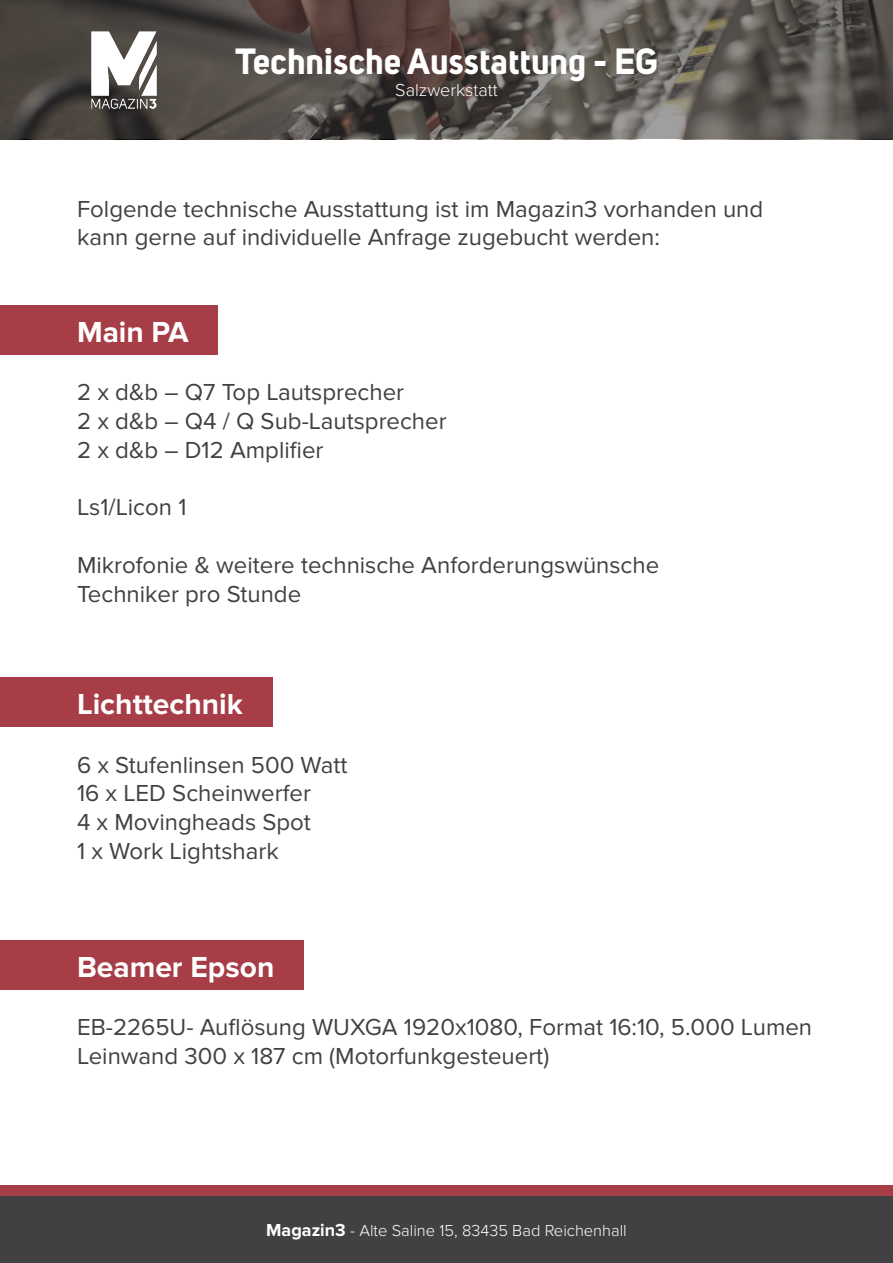
<style>
.page{position:relative;width:893px;height:1263px;background:#fff}
.page>*{position:absolute;margin:0;border:0;box-sizing:border-box;transform-origin:0 0}
.t1{font:700 36px "Uni Sans";color:#fff}
.t2{font:700 30px "Proxima Nova";color:#fff}
.t3{font:24px/28.8px "Proxima Nova";color:#414042}
.t4{font:300 18px "Proxima Nova";color:#fff}
.t5{font:300 16.5px "Proxima Nova";color:#fff}
.s1{font-weight:700;font-size:18px}
</style>
<div class="page">
<svg style="left:0;top:0;width:893px;height:139px;background:#57504c"></svg>
<img style="left:77px;top:23px;width:93px;height:93px">
<div style="left:0;top:1195px;width:893px;height:68px;background:#414042"></div>
<div style="left:0;top:1185px;width:893px;height:10px;background:#a73d47"></div>
<div style="left:0;top:305px;width:218px;height:50px;background:#a73d47"></div>
<div style="left:0;top:677px;width:273px;height:50px;background:#a73d47"></div>
<div style="left:0;top:940px;width:304px;height:50px;background:#a73d47"></div>
<h1 class="t1" style="left:235px;top:48px;width:424px">Technische Ausstattung - EG</h1>
<p class="t4" style="left:395px;top:82px;width:104px">Salzwerkstatt</p>
<p class="t3" style="left:77px;top:196px;width:688px">Folgende technische Ausstattung ist im Magazin3 vorhanden und kann gerne auf individuelle Anfrage zugebucht werden:</p>
<p class="t2" style="left:77px;top:319px;width:113px">Main PA</p>
<p class="t3" style="left:77px;top:379px;width:371px">2 x d&amp;b – Q7 Top Lautsprecher<br>2 x d&amp;b – Q4 / Q Sub-Lautsprecher<br>2 x d&amp;b – D12 Amplifier</p>
<p class="t3" style="left:77px;top:494px;width:111px">Ls1/Licon 1</p>
<p class="t3" style="left:77px;top:552px;width:584px">Mikrofonie &amp; weitere technische Anforderungswünsche<br>Techniker pro Stunde</p>
<p class="t2" style="left:77px;top:692px;width:167px">Lichttechnik</p>
<p class="t3" style="left:77px;top:751px;width:272px">6 x Stufenlinsen 500 Watt<br>16 x LED Scheinwerfer<br>4 x Movingheads Spot<br>1 x Work Lightshark</p>
<p class="t2" style="left:77px;top:954px;width:199px">Beamer Epson</p>
<p class="t3" style="left:77px;top:1014px;width:737px">EB-2265U- Auflösung WUXGA 1920x1080, Format 16:10, 5.000 Lumen<br>Leinwand 300 x 187 cm (Motorfunkgesteuert)</p>
<p class="t5" style="left:266px;top:1224px;width:362px"><span class="s1">Magazin3</span> - Alte Saline 15, 83435 Bad Reichenhall</p>
</div>
